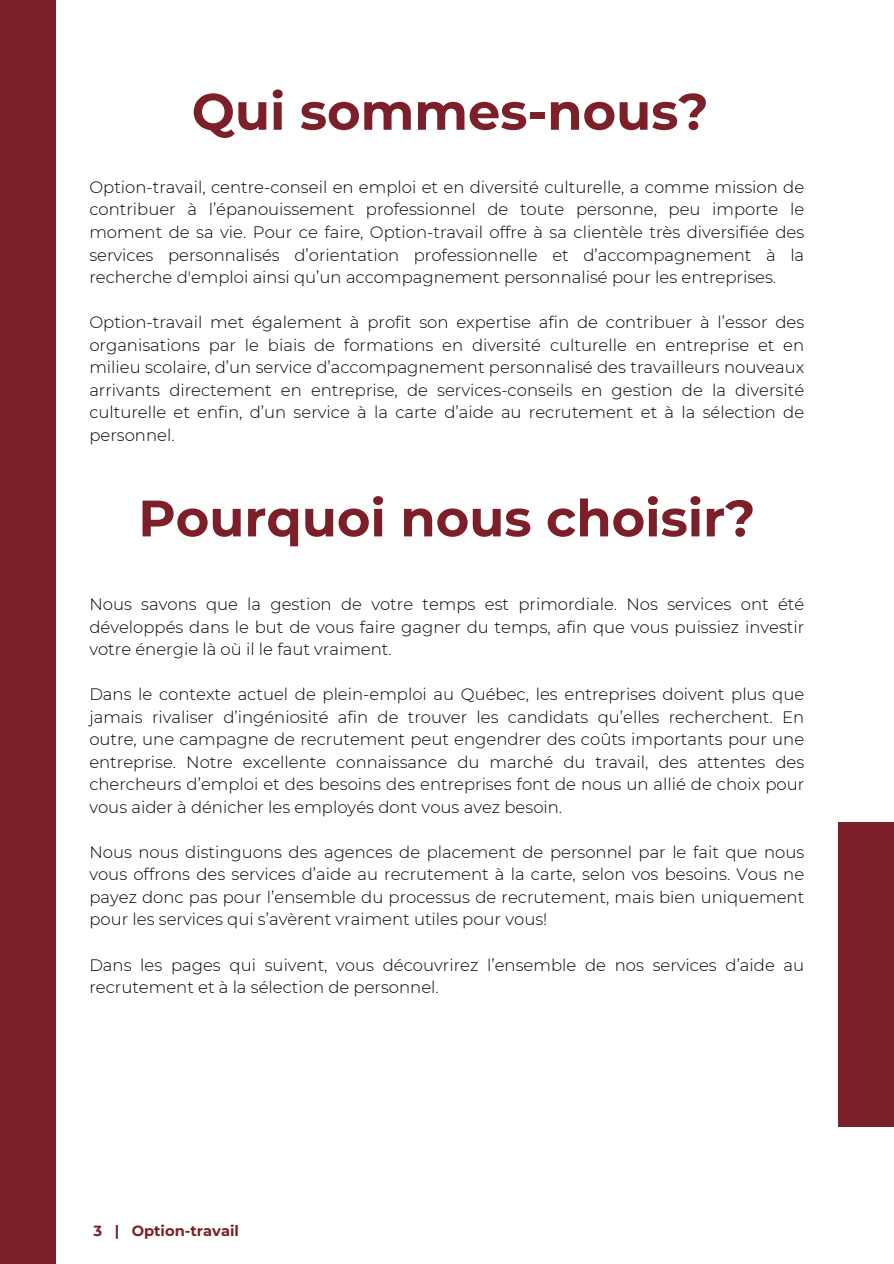
<style>
.page{position:relative;width:894px;height:1264px;background:#fff}
.page>*{position:absolute;margin:0;border:0;box-sizing:border-box;transform-origin:0 0}
.t1{font:700 51.15px "Montserrat";color:#7c1f29}
.t2{font:300 16.5px/22.5px "Montserrat";color:#000;text-align:justify}
.t3{font:700 14.7px "Montserrat";color:#7c1f29}
</style>
<div class="page">
<div style="left:837px;top:822px;width:56px;height:304px;background:#7c1f29"></div>
<div style="left:0;top:0;width:55px;height:1263px;background:#7c1f29"></div>
<h1 class="t1" style="left:192px;top:80px;width:518px">Qui sommes-nous?</h1>
<p class="t2" style="left:89px;top:176px;width:716px">Option-travail, centre-conseil en emploi et en diversité culturelle, a comme mission de contribuer à l’épanouissement professionnel de toute personne, peu importe le moment de sa vie. Pour ce faire, Option-travail offre à sa clientèle très diversifiée des services personnalisés d’orientation professionnelle et d’accompagnement à la recherche d'emploi ainsi qu’un accompagnement personnalisé pour les entreprises.</p>
<p class="t2" style="left:89px;top:311px;width:716px">Option-travail met également à profit son expertise afin de contribuer à l’essor des organisations par le biais de formations en diversité culturelle en entreprise et en milieu scolaire, d’un service d’accompagnement personnalisé des travailleurs nouveaux arrivants directement en entreprise, de services-conseils en gestion de la diversité culturelle et enfin, d’un service à la carte d’aide au recrutement et à la sélection de personnel.</p>
<h1 class="t1" style="left:138px;top:487px;width:618px">Pourquoi nous choisir?</h1>
<p class="t2" style="left:89px;top:593px;width:716px">Nous savons que la gestion de votre temps est primordiale. Nos services ont été développés dans le but de vous faire gagner du temps, afin que vous puissiez investir votre énergie là où il le faut vraiment.</p>
<p class="t2" style="left:89px;top:683px;width:716px">Dans le contexte actuel de plein-emploi au Québec, les entreprises doivent plus que jamais rivaliser d’ingéniosité afin de trouver les candidats qu’elles recherchent. En outre, une campagne de recrutement peut engendrer des coûts importants pour une entreprise. Notre excellente connaissance du marché du travail, des attentes des chercheurs d’emploi et des besoins des entreprises font de nous un allié de choix pour vous aider à dénicher les employés dont vous avez besoin.</p>
<p class="t2" style="left:89px;top:840px;width:716px">Nous nous distinguons des agences de placement de personnel par le fait que nous vous offrons des services d’aide au recrutement à la carte, selon vos besoins. Vous ne payez donc pas pour l’ensemble du processus de recrutement, mais bien uniquement pour les services qui s’avèrent vraiment utiles pour vous!</p>
<p class="t2" style="left:89px;top:953px;width:716px">Dans les pages qui suivent, vous découvrirez l’ensemble de nos services d’aide au recrutement et à la sélection de personnel.</p>
<p class="t3" style="left:93px;top:1221px;width:147px">3 | Option-travail</p>
</div>
